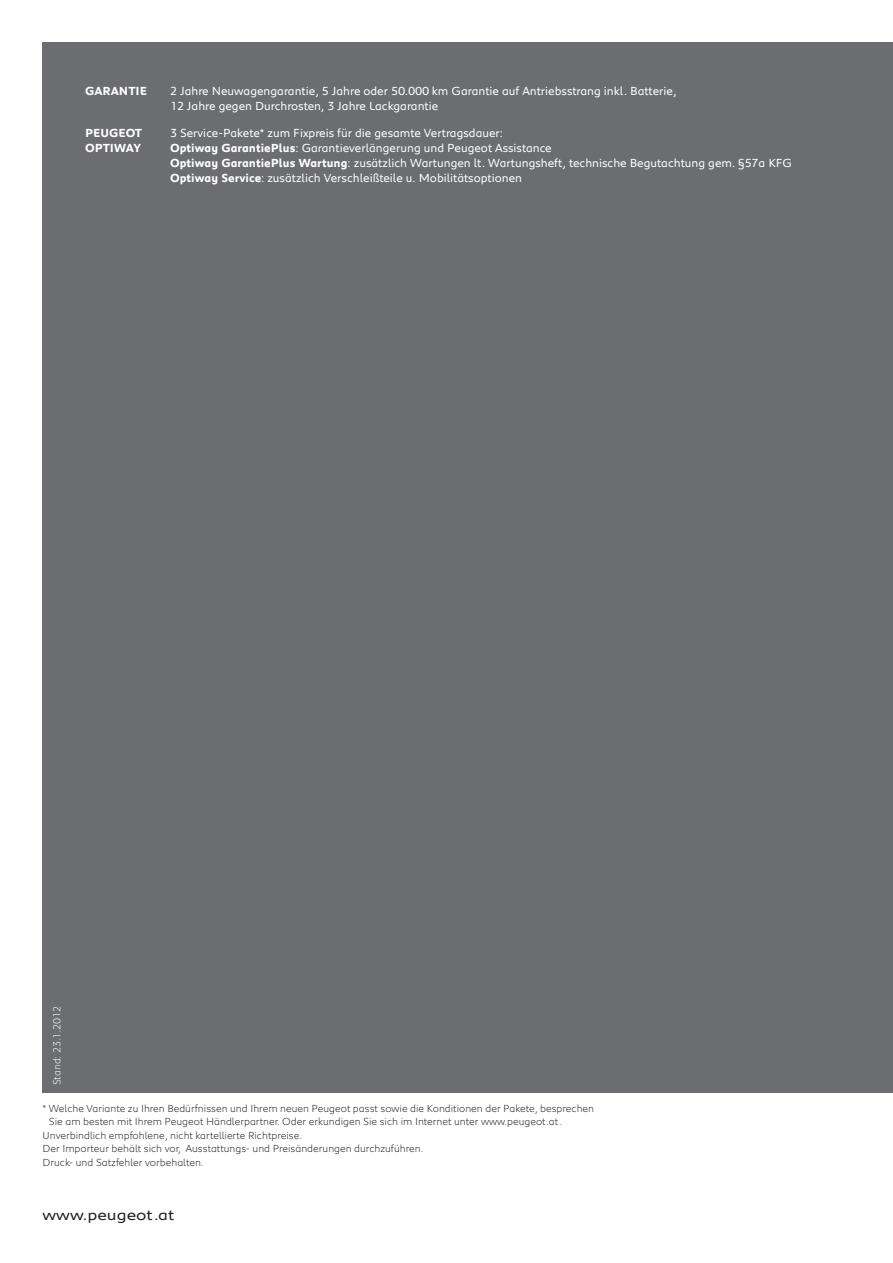
<style>
.page{position:relative;width:893px;height:1263px;background:#fff}
.page>*{position:absolute;margin:0;border:0;box-sizing:border-box;transform-origin:0 0}
.t1{font:15px "Peugeot Expanded";color:#231f20}
.t2{font:12px/15px "Peugeot";color:#fff}
.t3{font:700 12px/15px "Peugeot";color:#fff}
.t4{font:300 10.5px "Peugeot";color:#231f20}
.t5{font:300 10.5px "Peugeot";color:#fff}
.s1{font-weight:700}
</style>
<div class="page">
<div style="left:43px;top:43px;width:850px;height:1050px;background:#6c6d70"></div>
<p class="t3" style="left:85px;top:83px;width:64px">Garantie</p>
<p class="t3" style="left:85px;top:125px;width:58px">Peugeot<br>Optiway</p>
<p class="t2" style="left:170px;top:82px;width:508px">2 Jahre N euwagengarantie, 5 Jahre oder 50.000 km Garantie auf Antriebsstrang inkl. Batterie,<br>12 Jahre gegen Durchrosten, 3 Jahre Lackgarantie</p>
<p class="t2" style="left:170px;top:125px;width:621px">3 Service-Pakete* zum Fixpreis für die gesamte Vertragsdauer:<br><span class="s1">Optiway GarantiePlus</span>: Garantieverlängerung und Peugeot Assistance<br><span class="s1">Optiway GarantiePlus Wartung</span>: zusätzlich Wartungen lt. Wartungsheft, technische Begutachtung gem. §57a KFG <span class="s1">Optiway Service</span>: zusätzlich Verschleißteile u. Mobilitätsoptionen</p>
<p class="t5" style="left:50px;top:1085px;width:81px;rotate:-90deg">Stand: 23.1.2012</p>
<p class="t4" style="left:43px;top:1101px;width:553px">* Welche Variante zu Ihren Bedürfnissen und Ihrem neuen Peugeot passt sowie die Konditionen der Pakete, besprechen</p>
<p class="t4" style="left:49px;top:1114px;width:514px">Sie am besten mit Ihrem Peugeot Händlerpartner. Oder erkundigen Sie sich im Internet unter www.peugeot.at.</p>
<p class="t4" style="left:43px;top:1128px;width:261px">Unverbindlich empfohlene, nicht kartellierte Richtpreise.</p>
<p class="t4" style="left:43px;top:1141px;width:382px">Der Importeur behält sich vor, Ausstattungs- und Preisänderungen durchzuführen.</p>
<p class="t4" style="left:43px;top:1155px;width:163px">Druck- und Satzfehler vorbehalten.</p>
<p class="t1" style="left:43px;top:1205px;width:133px">www.peugeot.at</p>
</div>
